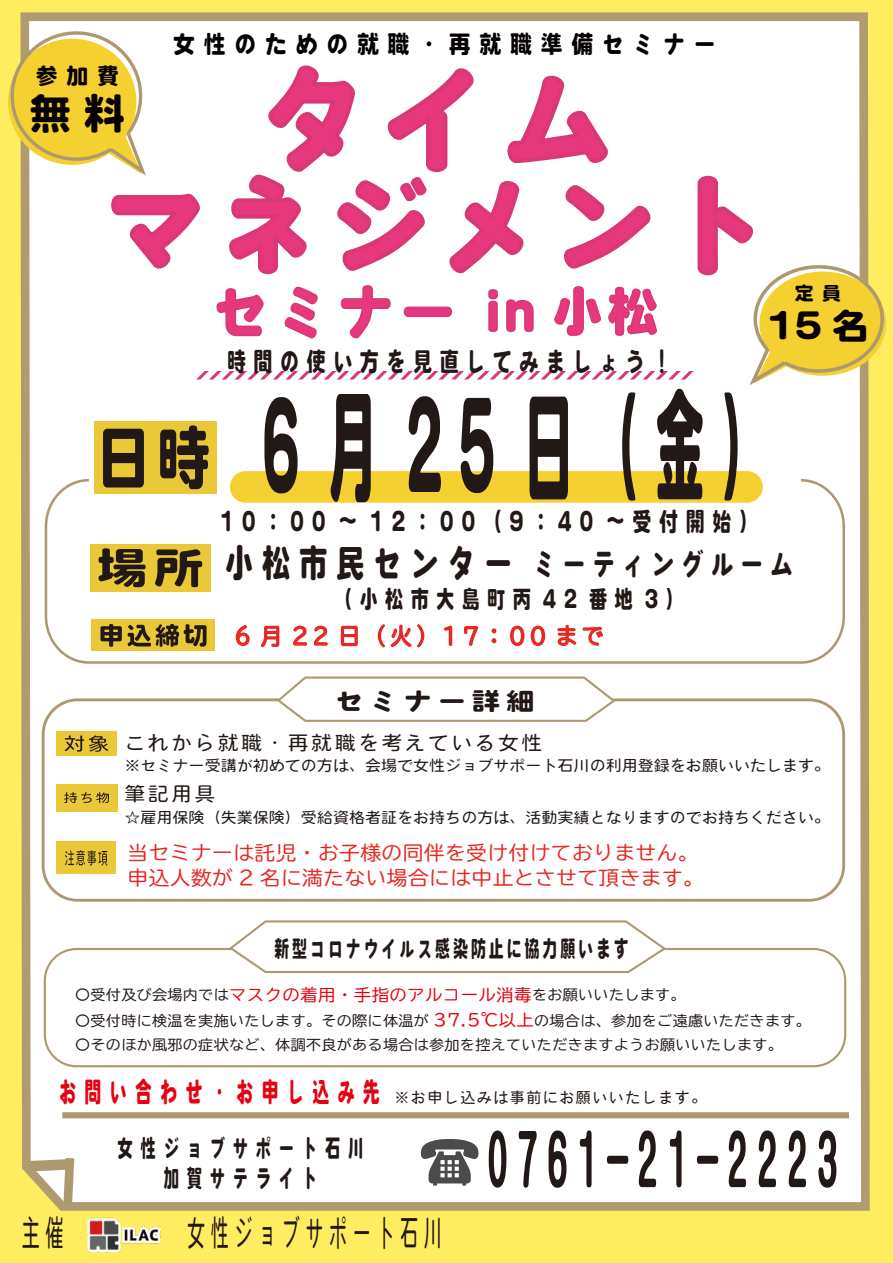
<style>
.page{position:relative;width:893px;height:1263px;background:#ffed61}
.page>*{position:absolute;margin:0;border:0;box-sizing:border-box;transform-origin:0 0}
.t1{font:700 119.55px "VDL V7 Maru Gothic Extra";color:#221815;scale:.42 1}
.t2{font:700 112.65px "VDL V7 Maru Gothic Extra";color:#e7377d}
.t3{font:700 103.5px "VDL V7 Maru Gothic Extra";letter-spacing:.1em;color:#e7377d}
.t4{font:65.55px "VDL V7 Maru Gothic Medium";letter-spacing:.3em;color:#221815;scale:.35 1}
.t5{font:700 57.6px "VDL V7 Maru Gothic Extra";color:#e7377d}
.t6{font:700 41.7px "VDL V7 Maru Gothic Extra";color:#040000}
.t7{font:35.85px "VDL V7 Maru Gothic Medium";letter-spacing:.3em;color:#221815;scale:.51 1}
.t8{font:700 35.1px "VDL V7 Maru Gothic Extra";color:#040000;scale:1.06 1}
.t9{font:700 30px "VDL V7 Maru Gothic Extra";letter-spacing:.3em;color:#221815;scale:.76 1}
.t10{font:700 27px "VDL V7 Maru Gothic Extra";letter-spacing:.5em;color:#e60012;scale:.62 1}
.t11{font:700 25.5px "VDL V7 Maru Gothic Extra";letter-spacing:.4em;color:#221815;scale:.74 1}
.t12{font:700 24px "VDL V7 Maru Gothic Extra";letter-spacing:.4em;color:#040000;scale:.91 1}
.t13{font:700 24px/29.7px "VDL V7 Maru Gothic Extra";letter-spacing:.5em;color:#221815;text-align:center;scale:.64 1}
.t14{font:700 24px "VDL V7 Maru Gothic Extra";letter-spacing:.4em;color:#221815;scale:.76 1}
.t15{font:700 24px "VDL V7 Maru Gothic Extra";letter-spacing:.5em;color:#221815;scale:1.19 1}
.t16{font:700 22.5px "VDL V7 Maru Gothic Extra";letter-spacing:.2em;color:#221815;scale:.66 1}
.t17{font:22.5px "TBUDR Go Std";letter-spacing:.2em;color:#e72722;scale:.96 1}
.t18{font:700 21.9px "VDL V7 Maru Gothic Extra";color:#040000}
.t19{font:19.5px/25.5px "TBUDR Go Std";letter-spacing:.02em;color:#e72722;scale:1.06 1}
.t20{font:19.5px "VDL V7 Maru Gothic Medium";letter-spacing:.12em;color:#221815;scale:1.07 1}
.t21{font:700 18.45px "VDL V7 Maru Gothic Extra";color:#040000;scale:1.06 1}
.t22{font:15px "VDL V7 Maru Gothic Medium";color:#221815;scale:1.07 1}
.t23{font:15px "VDL V7 Maru Gothic Medium";letter-spacing:.1em;color:#221815}
.t24{font:14.25px/24.9px "TBUDR Go Std";letter-spacing:.025em;color:#221815;scale:1.06 1}
.s1{font-size:51px}
.s2{font-size:37.5px}
.s3{font-size:16.5px;color:#e60012}
</style>
<div class="page">
<div style="left:20px;top:12px;width:850px;height:1199px;background:#fff"></div>
<svg style="left:20px;top:1149px;width:61px;height:62px"></svg>
<img style="left:87px;top:1217px;width:74px;height:36px">
<div style="left:44px;top:948px;width:802px;height:119px;border:2px solid #ad9970;border-radius:32px"></div>
<div style="left:95px;top:421px;width:122px;height:72px;background:#eac938"></div>
<svg style="left:103px;top:429px;width:41px;height:58px"></svg>
<svg style="left:160px;top:425px;width:49px;height:64px"></svg>
<div style="left:90px;top:544px;width:121px;height:47px;background:#eac938"></div>
<svg style="left:98px;top:548px;width:48px;height:39px"></svg>
<svg style="left:155px;top:549px;width:47px;height:38px"></svg>
<div style="left:45px;top:479px;width:800px;height:185px;border:3px solid #ad9970;border-radius:45px"></div>
<div style="left:230px;top:471px;width:533px;height:32px;background:#f4d030;border-radius:16px"></div>
<div style="left:62px;top:1112px;width:787px;height:6px;background:#ad9970"></div>
<svg style="left:487px;top:1129px;width:21px;height:60px"></svg>
<svg style="left:517px;top:1129px;width:22px;height:82px;background:#c9c5bf"></svg>
<svg style="left:547px;top:1129px;width:21px;height:60px"></svg>
<svg style="left:578px;top:1129px;width:15px;height:60px"></svg>
<svg style="left:605px;top:1154px;width:25px;height:11px"></svg>
<svg style="left:637px;top:1129px;width:21px;height:82px;background:#b6b1ab"></svg>
<svg style="left:668px;top:1129px;width:15px;height:60px"></svg>
<svg style="left:695px;top:1154px;width:25px;height:11px"></svg>
<svg style="left:727px;top:1129px;width:21px;height:82px;background:#b6b1ab"></svg>
<svg style="left:757px;top:1129px;width:21px;height:82px;background:#b6b1ab"></svg>
<svg style="left:787px;top:1129px;width:20px;height:82px;background:#b3ada8"></svg>
<svg style="left:817px;top:1129px;width:21px;height:60px"></svg>
<div style="left:56px;top:731px;width:61px;height:25px;background:#eac938"></div>
<svg style="left:65px;top:735px;width:43px;height:17px"></svg>
<div style="left:56px;top:783px;width:61px;height:28px;background:#eac938"></div>
<svg style="left:64px;top:792px;width:45px;height:11px"></svg>
<div style="left:42px;top:698px;width:803px;height:204px;border:3px solid #ad9970;border-radius:35px"></div>
<svg style="left:275px;top:674px;width:342px;height:49px;background:#f7f5f2"></svg>
<svg style="left:235px;top:624px;width:15px;height:23px"></svg>
<svg style="left:260px;top:625px;width:20px;height:23px"></svg>
<svg style="left:292px;top:625px;width:36px;height:21px"></svg>
<svg style="left:340px;top:625px;width:19px;height:22px"></svg>
<svg style="left:377px;top:624px;width:48px;height:24px"></svg>
<svg style="left:443px;top:625px;width:10px;height:22px"></svg>
<svg style="left:463px;top:625px;width:16px;height:22px"></svg>
<svg style="left:492px;top:628px;width:4px;height:15px"></svg>
<svg style="left:509px;top:625px;width:37px;height:22px"></svg>
<svg style="left:557px;top:624px;width:47px;height:23px"></svg>
<svg style="left:419px;top:1139px;width:61px;height:46px;background:#959494"></svg>
<svg style="left:227px;top:918px;width:441px;height:56px;background:#f8f7f3"></svg>
<div style="left:92px;top:620px;width:123px;height:31px;background:#eac938"></div>
<svg style="left:100px;top:624px;width:22px;height:23px"></svg>
<svg style="left:128px;top:624px;width:78px;height:23px"></svg>
<div style="left:57px;top:842px;width:59px;height:32px;background:#eac938"></div>
<svg style="left:65px;top:850px;width:42px;height:16px"></svg>
<svg style="left:8px;top:28px;width:879px;height:361px;background:#faeee0"></svg>
<h3 class="t12" style="left:173px;top:27px;width:598px">女性のための就職・再就職準備セミナー</h3>
<h2 class="t2" style="left:258px;top:41px;width:356px">タイム</h2>
<h3 class="t3" style="left:104px;top:153px;width:663px">マネジメント</h3>
<h3 class="t5" style="left:212px;top:272px;width:447px">セミナー <span class="s1">in 小松</span></h3>
<h3 class="t18" style="left:36px;top:60px;width:85px">参加費</h3>
<h3 class="t6" style="left:30px;top:85px;width:97px">無料</h3>
<h3 class="t11" style="left:227px;top:344px;width:602px">時間の使い方を見直してみましょう！</h3>
<h1 class="t1" style="left:262px;top:364px;width:1212px">6 月 25 日（金）</h1>
<h3 class="t11" style="left:220px;top:504px;width:728px">10：00 ～ 12：00（9：40 ～受付開始）</h3>
<p class="t21" style="left:795px;top:281px;width:45px">定員</p>
<h3 class="t8" style="left:767px;top:301px;width:97px">15 名</h3>
<h3 class="t9" style="left:225px;top:542px;width:749px"><span class="s2">小松市民センター</span> ミーティングルーム</h3>
<h3 class="t14" style="left:334px;top:582px;width:461px">（小松市大島町丙 42 番地 3）</h3>
<h3 class="t17" style="left:235px;top:617px;width:385px">6 月 22 日（火）17：00 まで</h3>
<h3 class="t15" style="left:335px;top:684px;width:169px">セミナー詳細</h3>
<h3 class="t20" style="left:124px;top:729px;width:392px">これから就職・再就職を考えている女性</h3>
<p class="t22" style="left:124px;top:755px;width:661px">※セミナー受講が初めての方は、会場で女性ジョブサポート石川の利用登録をお願いいたします。</p>
<h3 class="t20" style="left:124px;top:780px;width:86px">筆記用具</h3>
<p class="t22" style="left:124px;top:807px;width:661px">☆雇用保険（失業保険）受給資格者証をお持ちの方は、活動実績となりますのでお持ちください。</p>
<h3 class="t19" style="left:128px;top:839px;width:545px">当セミナーは託児・お子様の同伴を受け付けておりません。申込人数が 2 名に満たない場合には中止とさせて頂きます。</h3>
<h3 class="t16" style="left:274px;top:933px;width:538px">新型コロナウイルス感染防止に協力願います</h3>
<p class="t24" style="left:75px;top:982px;width:696px">〇受付及び会場内では<span class="s3">マスクの着用・手指のアルコール消毒</span>をお願いいたします。<br>〇受付時に検温を実施いたします。その際に体温が <span class="s3">37.5℃以上</span>の場合は、参加をご遠慮いただきます。〇そのほか風邪の症状など、体調不良がある場合は参加を控えていただきますようお願いいたします。</p>
<h3 class="t10" style="left:59px;top:1073px;width:518px">お問い合わせ・お申し込み先</h3>
<h3 class="t13" style="left:118px;top:1132px;width:386px">女性ジョブサポート石川加賀サテライト</h3>
<p class="t23" style="left:394px;top:1087px;width:314px">※お申し込みは事前にお願いいたします。</p>
<h3 class="t4" style="left:486px;top:1115px;width:1010px">０７６１－２１－２２２３</h3>
<h3 class="t7" style="left:22px;top:1208px;width:825px">主催　　　　　女性ジョブサポート石川</h3>
</div>
